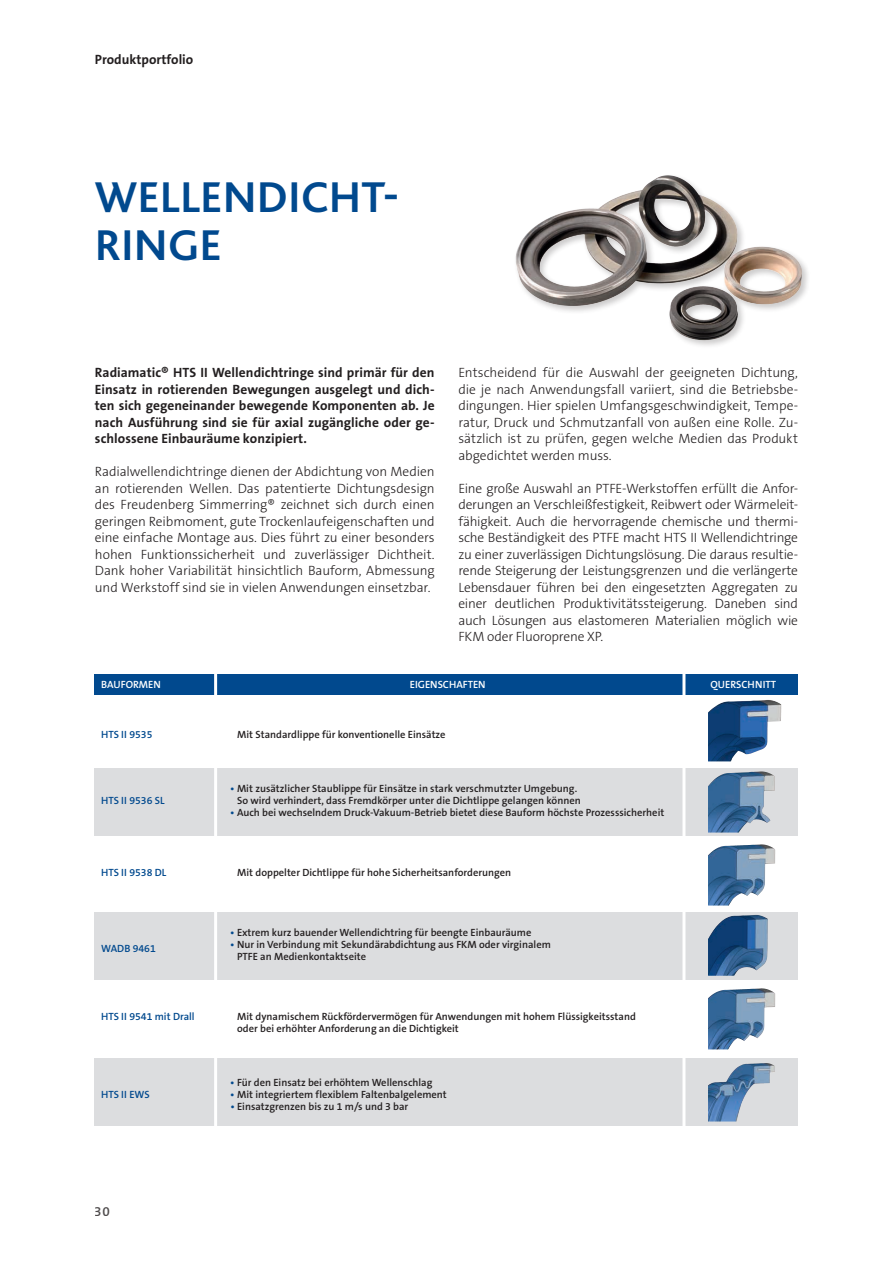
<style>
.page{position:relative;width:893px;height:1263px;background:#fff}
.page>*{position:absolute;margin:0;border:0;box-sizing:border-box;transform-origin:0 0}
.t1{font:700 45px/48px "Bliss 2";color:#01498e}
.t2{font:300 13.5px/16.5px "The Sans B3";letter-spacing:-.01em;color:#231f20;text-align:justify}
.t3{font:700 13.5px/16.5px "The Sans B7";color:#231f20;text-align:justify}
.t4{font:600 13.5px "The Sans B6";color:#231f20}
.t5{font:600 10.5px/12px "The Sans B6";color:#231f20}
.t6{font:600 10.5px "The Sans B6";color:#01498e}
.t7{font:600 10.5px "The Sans B6";color:#fff}
.s1{color:#01498e}
</style>
<div class="page">
<div style="left:514px;top:174px;width:297px;height:175px;background:#231f20;opacity:.23"></div>
<img style="left:626px;top:175px;width:42px;height:19px">
<div style="left:95px;top:675px;width:703px;height:20px;background:#01498e"></div>
<div style="left:95px;top:1058px;width:703px;height:68px;background:#dcdddf"></div>
<div style="left:95px;top:912px;width:703px;height:68px;background:#dcdddf"></div>
<div style="left:95px;top:768px;width:703px;height:68px;background:#dcdddf"></div>
<hr style="left:682px;top:670px;width:3px;height:474px;background:#fff">
<hr style="left:214px;top:670px;width:3px;height:474px;background:#fff">
<img style="left:708px;top:771px;width:53px;height:61px">
<img style="left:708px;top:844px;width:52px;height:61px">
<img style="left:708px;top:988px;width:53px;height:61px">
<img style="left:728px;top:1063px;width:38px;height:15px">
<img style="left:714px;top:915px;width:42px;height:15px">
<img style="left:708px;top:700px;width:59px;height:61px">
<p class="t3" style="left:95px;top:52px;width:100px">Produktportfolio</p>
<h1 class="t1" style="left:95px;top:172px;width:306px">WELLENDICHT-<br>RINGE</h1>
<p class="t3" style="left:95px;top:365px;width:341px">Radiamatic® HTS II Wellendichtringe sind primär für den Einsatz in rotierenden Bewegungen ausgelegt und dich&shy;ten sich gegeneinander bewegende Komponenten ab. Je nach Ausführung sind sie für axial zugängliche oder ge&shy;schlossene Einbauräume konzipiert.</p>
<p class="t2" style="left:95px;top:464px;width:341px">Radialwellendichtringe dienen der Abdichtung von Medien an rotierenden Wellen. Das patentierte Dichtungsdesign des Freudenberg Simmerring® zeichnet sich durch einen geringen Reibmoment, gute Trockenlaufeigenschaften und eine einfache Montage aus. Dies führt zu einer besonders hohen Funktionssicherheit und zuverlässiger Dichtheit.<br>Dank hoher Variabilität hinsichtlich Bauform, Abmessung und Werkstoff sind sie in vielen Anwendungen einsetzbar.</p>
<p class="t2" style="left:458px;top:365px;width:341px">Entscheidend für die Auswahl der geeigneten Dichtung, die je nach Anwendungsfall variiert, sind die Betriebsbe&shy;dingungen. Hier spielen Umfangsgeschwindigkeit, Tempe&shy;ratur, Druck und Schmutzanfall von außen eine Rolle. Zu&shy;sätzlich ist zu prüfen, gegen welche Medien das Produkt abgedichtet werden muss.</p>
<p class="t2" style="left:458px;top:481px;width:341px">Eine große Auswahl an PTFE-Werkstoffen erfüllt die Anfor&shy;derungen an Verschleißfestigkeit, Reibwert oder Wärmeleit&shy;fähigkeit. Auch die hervorragende chemische und thermi&shy;sche Beständigkeit des PTFE macht HTS II Wellendichtringe zu einer zuverlässigen Dichtungslösung. Die daraus resultie&shy;rende Steigerung der Leistungsgrenzen und die verlängerte Lebensdauer führen bei den eingesetzten Aggregaten zu einer deutlichen Produktivitätssteigerung. Daneben sind auch Lösungen aus elastomeren Materialien möglich wie FKM oder Fluoroprene XP.</p>
<p class="t7" style="left:101px;top:679px;width:61px">BAUFORMEN</p>
<p class="t7" style="left:410px;top:679px;width:77px">EIGENSCHAFTEN</p>
<p class="t7" style="left:710px;top:679px;width:67px">QUERSCHNITT</p>
<p class="t6" style="left:101px;top:728px;width:53px">HTS II 9535</p>
<p class="t5" style="left:237px;top:728px;width:210px">Mit Standardlippe für konventionelle Einsätze</p>
<p class="t5" style="left:230px;top:782px;width:349px"><span class="s1">•</span> Mit zusätzlicher Staublippe für Einsätze in stark verschmutzter Umgebung.</p>
<p class="t6" style="left:101px;top:794px;width:65px">HTS II 9536 SL</p>
<p class="t5" style="left:237px;top:794px;width:345px">So wird verhindert, dass Fremdkörper unter die Dichtlippe gelangen können</p>
<p class="t5" style="left:230px;top:806px;width:436px"><span class="s1">•</span> Auch bei wechselndem Druck-Vakuum-Betrieb bietet diese Bauform höchste Prozesssicherheit</p>
<p class="t6" style="left:101px;top:866px;width:67px">HTS II 9538 DL</p>
<p class="t5" style="left:237px;top:866px;width:276px">Mit doppelter Dichtlippe für hohe Sicherheitsanforderungen</p>
<p class="t5" style="left:230px;top:926px;width:303px"><span class="s1">•</span> Extrem kurz bauender Wellendichtring für beengte Einbauräume</p>
<p class="t6" style="left:101px;top:943px;width:56px">WADB 9461</p>
<p class="t5" style="left:237px;top:938px;width:315px;text-indent:-7px"><span class="s1">•</span> Nur in Verbindung mit Sekundärabdichtung aus FKM oder virginalem<br>PTFE an Medienkontaktseite</p>
<p class="t6" style="left:101px;top:1010px;width:95px">HTS II 9541 mit Drall</p>
<p class="t5" style="left:237px;top:1010px;width:400px">Mit dynamischem Rückfördervermögen für Anwendungen mit hohem Flüssigkeitsstand oder bei erhöhter Anforderung an die Dichtigkeit</p>
<p class="t5" style="left:230px;top:1076px;width:204px"><span class="s1">•</span> Für den Einsatz bei erhöhtem Wellenschlag</p>
<p class="t6" style="left:101px;top:1088px;width:50px">HTS II EWS</p>
<p class="t5" style="left:230px;top:1088px;width:218px"><span class="s1">•</span> Mit integriertem flexiblem Faltenbalgelement</p>
<p class="t5" style="left:230px;top:1100px;width:179px"><span class="s1">•</span> Einsatzgrenzen bis zu 1 m/s und 3 bar</p>
<p class="t4" style="left:95px;top:1204px;width:16px">30</p>
</div>
